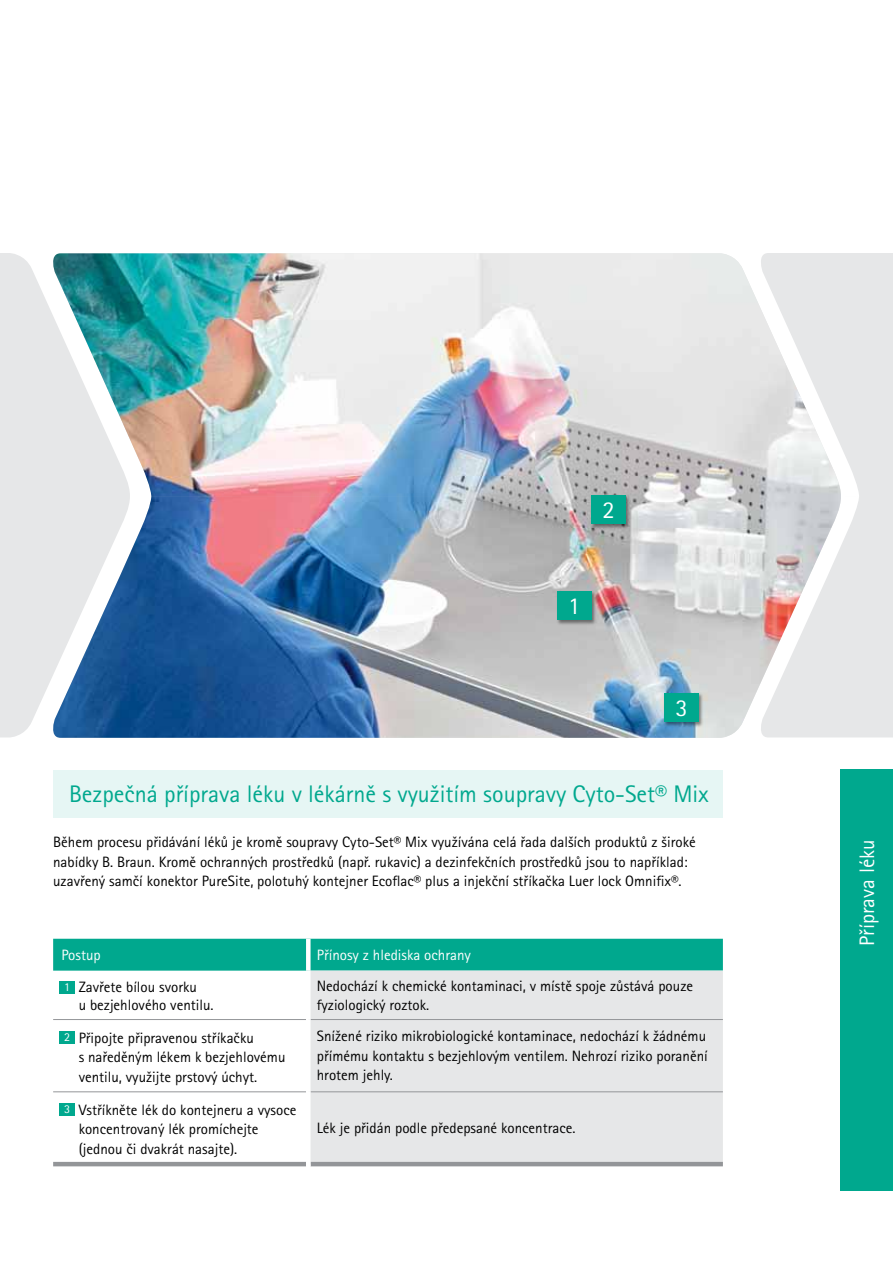
<style>
.page{position:relative;width:893px;height:1263px;background:#fff}
.page>*{position:absolute;margin:0;border:0;box-sizing:border-box;transform-origin:0 0}
.t1{font:24.3px "Rotis Sans Serif Pro";color:#fff}
.t2{font:24px "Rotis Sans Serif Pro";color:#00a88e}
.t3{font:21px "Rotis Sans Serif Pro";color:#fff}
.t4{font:15px/19.5px "Rotis Sans Serif Pro";color:#000}
.t5{font:15px "Rotis Sans Serif Pro";color:#fff}
.s1{font-size:12px;color:#fff}
</style>
<div class="page">
<img style="left:57px;top:253px;width:784px;height:485px">
<div style="left:53px;top:939px;width:670px;height:32px;background:#00a88e"></div>
<div style="left:311px;top:971px;width:412px;height:191px;background:#e6e7e8"></div>
<hr style="left:53px;top:1019px;width:253px;height:1px;background:#939598">
<hr style="left:311px;top:1019px;width:412px;height:1px;background:#939598">
<hr style="left:53px;top:1091px;width:253px;height:1px;background:#939598">
<hr style="left:311px;top:1091px;width:412px;height:1px;background:#939598">
<div style="left:306px;top:939px;width:5px;height:32px;background:#fff"></div>
<hr style="left:53px;top:1162px;width:253px;height:4px;background:#939598">
<hr style="left:311px;top:1162px;width:412px;height:4px;background:#939598">
<div style="left:60px;top:981px;width:15px;height:13px;background:#00a88e"></div>
<div style="left:60px;top:1031px;width:15px;height:13px;background:#00a88e"></div>
<div style="left:60px;top:1103px;width:15px;height:13px;background:#00a88e"></div>
<svg style="left:0;top:253px;width:130px;height:484px;background:#baced6"></svg>
<svg style="left:756px;top:253px;width:137px;height:484px;background:#e5e4e5"></svg>
<div style="left:556px;top:591px;width:40px;height:35px;background:#000;opacity:.45"></div>
<div style="left:557px;top:592px;width:34px;height:28px;background:#00a88e"></div>
<div style="left:590px;top:494px;width:41px;height:36px;background:#000;opacity:.45"></div>
<div style="left:591px;top:496px;width:35px;height:28px;background:#00a88e"></div>
<div style="left:663px;top:692px;width:41px;height:35px;background:#000;opacity:.45"></div>
<div style="left:664px;top:693px;width:35px;height:29px;background:#00a88e"></div>
<div style="left:53px;top:770px;width:670px;height:47px;background:#e6f6f4"></div>
<div style="left:841px;top:770px;width:52px;height:421px;background:#00a88e"></div>
<h1 class="t1" style="left:603px;top:496px;width:14px">2</h1>
<h1 class="t1" style="left:568px;top:592px;width:14px">1</h1>
<h1 class="t1" style="left:676px;top:693px;width:14px">3</h1>
<h2 class="t2" style="left:69px;top:780px;width:641px">Bezpečná příprava léku v lékárně s využitím soupravy Cyto-Set® M ix</h2>
<p class="t4" style="left:53px;top:832px;width:644px">Během procesu přidávání léků je kromě soupravy Cyto-Set® M ix využívána celá řada dalších produktů z široké nabídky B. Braun. Kromě ochranných prostředků (např. rukavic) a dezinfekčních prostředků jsou to například: uzavřený samčí konektor PureSite, polotuhý kontejner Ecoflac® plus a injekční stříkačka Luer lock Omnifix®.</p>
<p class="t5" style="left:62px;top:946px;width:41px">Postup</p>
<p class="t5" style="left:317px;top:946px;width:156px">Přínosy z hlediska ochrany</p>
<p class="t4" style="left:79px;top:978px;width:136px;line-height:18px;text-indent:-14px"><span class="s1">1</span> Zavřete bílou svorku<br>u bezjehlového ventilu.</p>
<p class="t4" style="left:317px;top:976px;width:378px">Nedochází k chemické kontaminaci, v místě spoje zůstává pouze fyziologický roztok.</p>
<p class="t4" style="left:79px;top:1028px;width:208px;text-indent:-14px"><span class="s1">2</span> Připojte připravenou stříkačku<br>s naředěným lékem k bezjehlovému ventilu, využijte prstový úchyt.</p>
<p class="t4" style="left:317px;top:1027px;width:393px;text-align:justify">Snížené riziko mikrobiologické kontaminace, nedochází k žádnému přímému kontaktu s bezjehlovým ventilem. Nehrozí riziko poranění hrotem jehly.</p>
<p class="t4" style="left:79px;top:1100px;width:219px;text-indent:-14px"><span class="s1">3</span> Vstříkněte lék do kontejneru a vysoce koncentrovaný lék promíchejte (jednou či dvakrát nasajte).</p>
<p class="t4" style="left:317px;top:1118px;width:260px">Lék je přidán podle předepsané koncentrace.</p>
<h3 class="t3" style="left:855px;top:946px;width:108px;rotate:-90deg">Příprava léku</h3>
</div>
